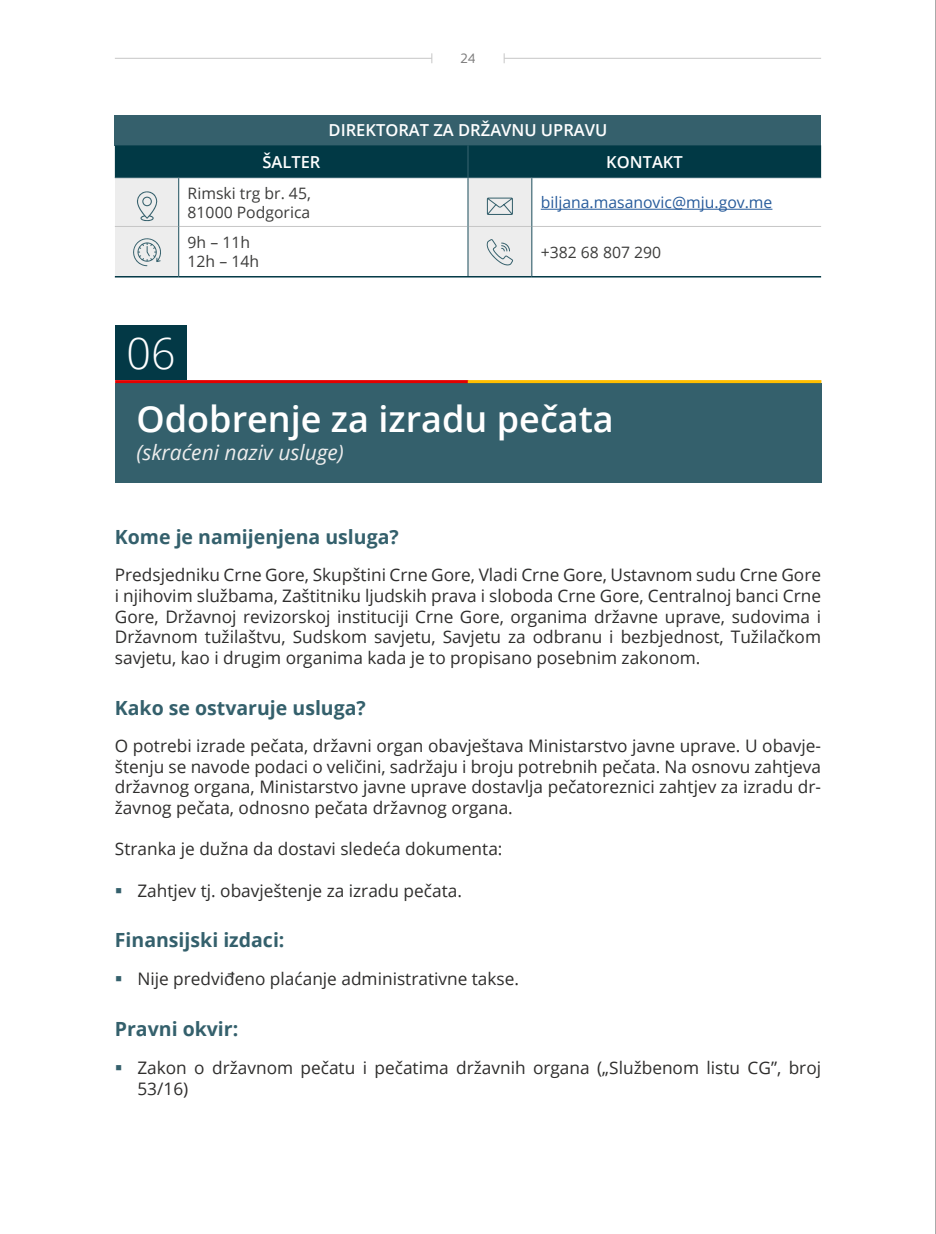
<style>
.page{position:relative;width:936px;height:1234px;background:#fff}
.page>*{position:absolute;margin:0;border:0;box-sizing:border-box;transform-origin:0 0}
.t1{font:300 42.9px "Open Sans";color:#fff}
.t2{font:600 36px "Open Sans";color:#fff}
.t3{font:italic 21px "Open Sans";color:#ededed}
.Glavni_naslovi{font:700 19.5px "Open Sans";color:#34606c}
.Glavni_tekst{font:17.25px/20.5px "Open Sans";color:#2e2d2c;text-align:justify}
.t4{font:600 16.5px "Open Sans";color:#fff}
.t5{font:15.75px/18.9px "Open Sans";color:#3c3c3b}
.t6{font:15.75px "Open Sans";color:#275b9b}
.t7{font:13.5px "Centrale Sans";color:#7c7b7b}
</style>
<div class="page">
<hr style="left:935px;top:0;width:1px;height:1233px;background:#575756">
<hr style="left:115px;top:58px;width:317px;height:1px;background:#c6c6c6">
<hr style="left:504px;top:58px;width:317px;height:1px;background:#c6c6c6">
<div style="left:115px;top:383px;width:706px;height:99px;background:#34606c"></div>
<div style="left:115px;top:325px;width:72px;height:55px;background:#033946"></div>
<hr style="left:115px;top:380px;width:353px;height:3px;background:#e30000">
<hr style="left:468px;top:380px;width:353px;height:3px;background:#ffbf00">
<div style="left:115px;top:177px;width:64px;height:100px;background:#ededed"></div>
<div style="left:468px;top:177px;width:63px;height:100px;background:#ededed"></div>
<svg style="left:133px;top:238px;width:28px;height:28px"></svg>
<svg style="left:137px;top:191px;width:20px;height:30px"></svg>
<svg style="left:487px;top:197px;width:26px;height:18px"></svg>
<svg style="left:486px;top:239px;width:27px;height:26px"></svg>
<div style="left:115px;top:115px;width:706px;height:30px;background:#35606c"></div>
<div style="left:115px;top:145px;width:706px;height:32px;background:#013945"></div>
<hr style="left:115px;top:226px;width:63px;height:1px;background:#c6c6c6">
<hr style="left:179px;top:226px;width:288px;height:1px;background:#c6c6c6">
<hr style="left:468px;top:226px;width:63px;height:1px;background:#c6c6c6">
<hr style="left:532px;top:226px;width:289px;height:1px;background:#c6c6c6">
<hr style="left:115px;top:177px;width:64px;height:1px;background:#34606c">
<hr style="left:179px;top:177px;width:289px;height:1px;background:#34606c">
<hr style="left:468px;top:177px;width:63px;height:1px;background:#34606c">
<hr style="left:531px;top:177px;width:290px;height:1px;background:#34606c">
<hr style="left:178px;top:178px;width:1px;height:48px;background:#34606c">
<hr style="left:467px;top:178px;width:1px;height:48px;background:#34606c">
<hr style="left:531px;top:178px;width:1px;height:48px;background:#34606c">
<hr style="left:178px;top:226px;width:1px;height:50px;background:#34606c">
<hr style="left:467px;top:226px;width:1px;height:50px;background:#34606c">
<hr style="left:531px;top:226px;width:1px;height:50px;background:#34606c">
<hr style="left:115px;top:276px;width:64px;height:1px;background:#033946">
<hr style="left:179px;top:276px;width:289px;height:1px;background:#033946">
<hr style="left:468px;top:276px;width:63px;height:1px;background:#033946">
<hr style="left:531px;top:276px;width:290px;height:1px;background:#033946">
<hr style="left:467px;top:145px;width:1px;height:32px;background:#34606c">
<hr style="left:540px;top:209px;width:232px;height:1px;background:#275b9b">
<p class="t7" style="left:460px;top:51px;width:17px">24</p>
<p class="t4" style="left:328px;top:119px;width:280px">DIREKTORAT ZA DRŽAVNU UPRAVU</p>
<p class="t4" style="left:262px;top:150px;width:60px">ŠALTER</p>
<p class="t4" style="left:606px;top:150px;width:78px">KONTAKT</p>
<p class="t5" style="left:188px;top:183px;width:125px">Rimski trg br. 45,<br>81000 Podgorica</p>
<p class="t6" style="left:540px;top:191px;width:233px">biljana.masanovic@mju.gov.me</p>
<p class="t5" style="left:188px;top:232px;width:64px">9h – 11h</p>
<p class="t5" style="left:188px;top:251px;width:73px">12h – 14h</p>
<p class="t5" style="left:540px;top:242px;width:122px">+382 68 807 290</p>
<p class="t1" style="left:126px;top:324px;width:51px">06</p>
<p class="t2" style="left:136px;top:394px;width:479px">Odobrenje za izradu pečata</p>
<p class="t3" style="left:136px;top:438px;width:209px">(skraćeni naziv usluge)</p>
<p class="Glavni_naslovi" style="left:115px;top:523px;width:285px">Kome je namijenjena usluga?</p>
<p class="Glavni_tekst" style="left:115px;top:564px;width:707px">Predsjedniku Crne Gore, Skupštini Crne Gore, Vladi Crne Gore, Ustavnom sudu Crne Gore i njihovim službama, Zaštitniku ljudskih prava i sloboda Crne Gore, Centralnoj banci Crne Gore, Državnoj revizorskoj instituciji Crne Gore, organima državne uprave, sudovima i Državnom tužilaštvu, Sudskom savjetu, Savjetu za odbranu i bezbjednost, Tužilačkom savjetu, kao i drugim organima kada je to propisano posebnim zakonom.</p>
<p class="Glavni_naslovi" style="left:115px;top:693px;width:252px">Kako se ostvaruje usluga?</p>
<p class="Glavni_tekst" style="left:115px;top:735px;width:707px">O potrebi izrade pečata, državni organ obavještava Ministarstvo javne uprave. U obavje&shy;štenju se navode podaci o veličini, sadržaju i broju potrebnih pečata. Na osnovu zahtjeva državnog organa, Ministarstvo javne uprave dostavlja pečatoreznici zahtjev za izradu dr&shy;žavnog pečata, odnosno pečata državnog organa.</p>
<p class="Glavni_tekst" style="left:115px;top:837px;width:389px">Stranka je dužna da dostavi sledeća dokumenta:</p>
<p class="Glavni_tekst" style="left:137px;top:879px;width:326px">Zahtjev tj. obavještenje za izradu pečata.</p>
<p class="Glavni_naslovi" style="left:115px;top:926px;width:171px">Finansijski izdaci:</p>
<p class="Glavni_tekst" style="left:137px;top:968px;width:383px">Nije predviđeno plaćanje administrativne takse.</p>
<p class="Glavni_naslovi" style="left:115px;top:1015px;width:125px">Pravni okvir:</p>
<p class="Glavni_tekst" style="left:137px;top:1056px;width:685px;line-height:21px">Zakon o državnom pečatu i pečatima državnih organa („Službenom listu CG”, broj<br>53/16)</p>
</div>
